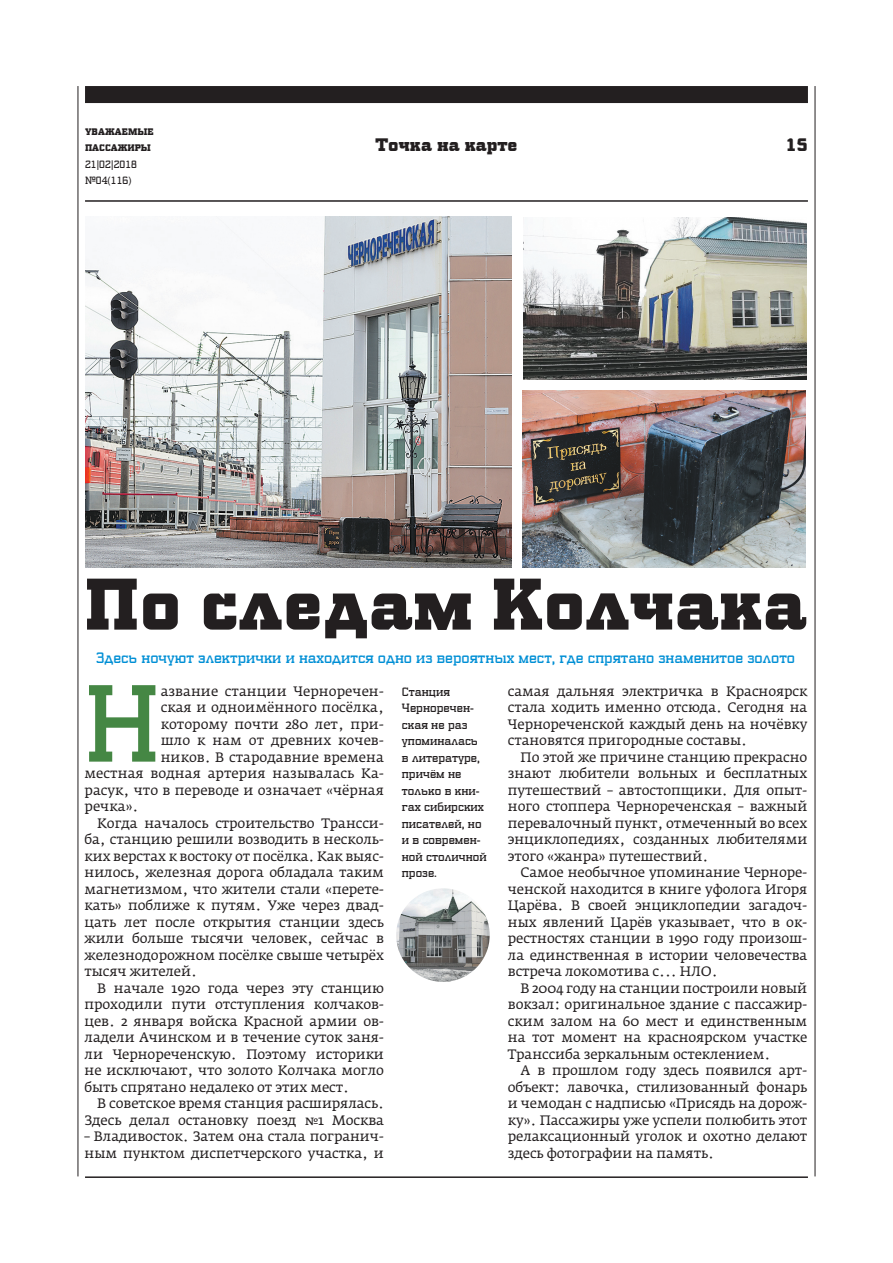
<style>
.page{position:relative;width:893px;height:1263px;background:#fff}
.page>*{position:absolute;margin:0;border:0;box-sizing:border-box;transform-origin:0 0}
.t1{font:108px "PF Synch Pro";color:#458744}
.t2{font:900 72px "PF Synch Pro";color:#231f20}
.t3{font:900 18px "PF Synch Pro";color:#231f20}
.t4{font:15px "PF Synch Pro";color:#008fd5}
.t5{font:13.5px "Fedra Serif A Pro";letter-spacing:-.01em;color:#231f20}
.t6{font:12px/16.5px "PF Synch Pro";color:#231f20}
.t7{font:10.5px/16.5px "PF Synch Pro";color:#231f20}
.t8{font:900 9.45px/16.5px "PF Synch Pro";color:#231f20}
.s1{font-style:inherit}
</style>
<div class="page">
<hr style="left:85px;top:1176px;width:723px;height:2px;background:#231f20">
<hr style="left:85px;top:200px;width:723px;height:2px;background:#231f20">
<hr style="left:78px;top:86px;width:1px;height:1090px;background:#231f20">
<hr style="left:815px;top:86px;width:1px;height:1090px;background:#231f20">
<div style="left:85px;top:86px;width:723px;height:17px;background:#231f20"></div>
<img style="left:396px;top:888px;width:94px;height:94px;border-radius:50%">
<img style="left:85px;top:216px;width:427px;height:351px">
<img style="left:523px;top:217px;width:284px;height:162px">
<img style="left:522px;top:390px;width:283px;height:178px">
<p class="t8" style="left:85px;top:123px;width:70px">уважаемые пассажиры</p>
<p class="t7" style="left:85px;top:156px;width:53px">21|02|2018 <span class="s1">№04(116)</span></p>
<p class="t3" style="left:375px;top:133px;width:143px">Точка на карте</p>
<p class="t3" style="left:786px;top:133px;width:23px">15</p>
<p class="t2" style="left:84px;top:557px;width:724px">По следам Колчака</p>
<p class="t4" style="left:96px;top:648px;width:700px">Здесь ночуют электрички и находится одно из вероятных мест, где спрятано знаменитое золото</p>
<p class="t5" style="left:508px;top:683px;width:301px">самая дальняя электричка в Красноярск</p>
<p class="t5" style="left:508px;top:699px;width:301px">стала ходить именно отсюда. Сегодня на</p>
<p class="t5" style="left:508px;top:716px;width:301px">Чернореченской каждый день на ночёвку</p>
<p class="t5" style="left:508px;top:732px;width:241px">становятся пригородные составы.</p>
<p class="t5" style="left:521px;top:749px;width:288px">По этой же причине станцию прекрасно</p>
<p class="t5" style="left:508px;top:765px;width:301px">знают любители вольных и бесплатных</p>
<p class="t5" style="left:508px;top:782px;width:301px">путешествий ‒ автостопщики. Для опыт-</p>
<p class="t5" style="left:508px;top:798px;width:301px">ного стоппера Чернореченская ‒ важный</p>
<p class="t5" style="left:508px;top:815px;width:301px">перевалочный пункт, отмеченный во всех</p>
<p class="t5" style="left:508px;top:831px;width:301px">энциклопедиях, созданных любителями</p>
<p class="t5" style="left:508px;top:848px;width:202px">этого «жанра» путешествий.</p>
<p class="t5" style="left:521px;top:864px;width:288px">Самое необычное упоминание Черноре-</p>
<p class="t5" style="left:508px;top:881px;width:301px">ченской находится в книге уфолога Игоря</p>
<p class="t5" style="left:508px;top:897px;width:301px">Царёва. В своей энциклопедии загадоч-</p>
<p class="t5" style="left:508px;top:914px;width:301px">ных явлений Царёв указывает, что в ок-</p>
<p class="t5" style="left:508px;top:930px;width:301px">рестностях станции в 1990 году произош-</p>
<p class="t5" style="left:508px;top:947px;width:301px">ла единственная в истории человечества</p>
<p class="t5" style="left:508px;top:963px;width:211px">встреча локомотива с... НЛО.</p>
<p class="t5" style="left:521px;top:980px;width:288px">В 2004 году на станции построили новый</p>
<p class="t5" style="left:508px;top:996px;width:301px">вокзал: оригинальное здание с пассажир-</p>
<p class="t5" style="left:508px;top:1013px;width:301px">ским залом на 60 мест и единственным</p>
<p class="t5" style="left:508px;top:1029px;width:301px">на тот момент на красноярском участке</p>
<p class="t5" style="left:508px;top:1046px;width:264px">Транссиба зеркальным остеклением.</p>
<p class="t5" style="left:521px;top:1062px;width:288px">А в прошлом году здесь появился арт-</p>
<p class="t5" style="left:508px;top:1079px;width:301px">объект: лавочка, стилизованный фонарь</p>
<p class="t5" style="left:508px;top:1095px;width:301px">и чемодан с надписью «Присядь на дорож-</p>
<p class="t5" style="left:508px;top:1112px;width:301px">ку». Пассажиры уже успели полюбить этот</p>
<p class="t5" style="left:508px;top:1128px;width:301px">релаксационный уголок и охотно делают</p>
<p class="t5" style="left:508px;top:1145px;width:208px">здесь фотографии на память.</p>
<p class="t1" style="left:84px;top:658px;width:78px">Н</p>
<p class="t5" style="left:161px;top:683px;width:225px">азвание станции Черноречен-</p>
<p class="t5" style="left:161px;top:699px;width:225px">ская и одноимённого посёлка,</p>
<p class="t5" style="left:161px;top:716px;width:225px">которому почти 280 лет, при-</p>
<p class="t5" style="left:161px;top:732px;width:225px">шло к нам от древних кочев-</p>
<p class="t5" style="left:161px;top:749px;width:225px">ников. В стародавние времена</p>
<p class="t5" style="left:85px;top:765px;width:301px">местная водная артерия называлась Ка-</p>
<p class="t5" style="left:85px;top:782px;width:301px">расук, что в переводе и означает «чёрная</p>
<p class="t5" style="left:85px;top:798px;width:56px">речка».</p>
<p class="t5" style="left:97px;top:815px;width:288px">Когда началось строительство Трансси-</p>
<p class="t5" style="left:85px;top:831px;width:301px">ба, станцию решили возводить в несколь-</p>
<p class="t5" style="left:85px;top:848px;width:301px">ких верстах к востоку от посёлка. Как выяс-</p>
<p class="t5" style="left:85px;top:864px;width:301px">нилось, железная дорога обладала таким</p>
<p class="t5" style="left:85px;top:881px;width:301px">магнетизмом, что жители стали «перете-</p>
<p class="t5" style="left:85px;top:897px;width:301px">кать» поближе к путям. Уже через двад-</p>
<p class="t5" style="left:85px;top:914px;width:301px">цать лет после открытия станции здесь</p>
<p class="t5" style="left:85px;top:930px;width:301px">жили больше тысячи человек, сейчас в</p>
<p class="t5" style="left:85px;top:947px;width:301px">железнодорожном посёлке свыше четырёх</p>
<p class="t5" style="left:85px;top:963px;width:114px">тысяч жителей.</p>
<p class="t5" style="left:97px;top:980px;width:288px">В начале 1920 года через эту станцию</p>
<p class="t5" style="left:85px;top:996px;width:301px">проходили пути отступления колчаков-</p>
<p class="t5" style="left:85px;top:1013px;width:301px">цев. 2 января войска Красной армии ов-</p>
<p class="t5" style="left:85px;top:1029px;width:301px">ладели Ачинском и в течение суток заня-</p>
<p class="t5" style="left:85px;top:1046px;width:301px">ли Чернореченскую. Поэтому историки</p>
<p class="t5" style="left:85px;top:1062px;width:301px">не исключают, что золото Колчака могло</p>
<p class="t5" style="left:85px;top:1079px;width:266px">быть спрятано недалеко от этих мест.</p>
<p class="t5" style="left:97px;top:1095px;width:288px">В советское время станция расширялась.</p>
<p class="t5" style="left:85px;top:1112px;width:301px">Здесь делал остановку поезд №1 Москва</p>
<p class="t5" style="left:85px;top:1128px;width:301px">‒ Владивосток. Затем она стала погранич-</p>
<p class="t5" style="left:85px;top:1145px;width:301px">ным пунктом диспетчерского участка, и</p>
<p class="t6" style="left:402px;top:683px;width:86px">Станция<br>Черноречен&shy;ская не раз упоминалась в литературе, причём не только в кни&shy;гах сибирских писателей, но и в современ&shy;ной столичной прозе.</p>
</div>
